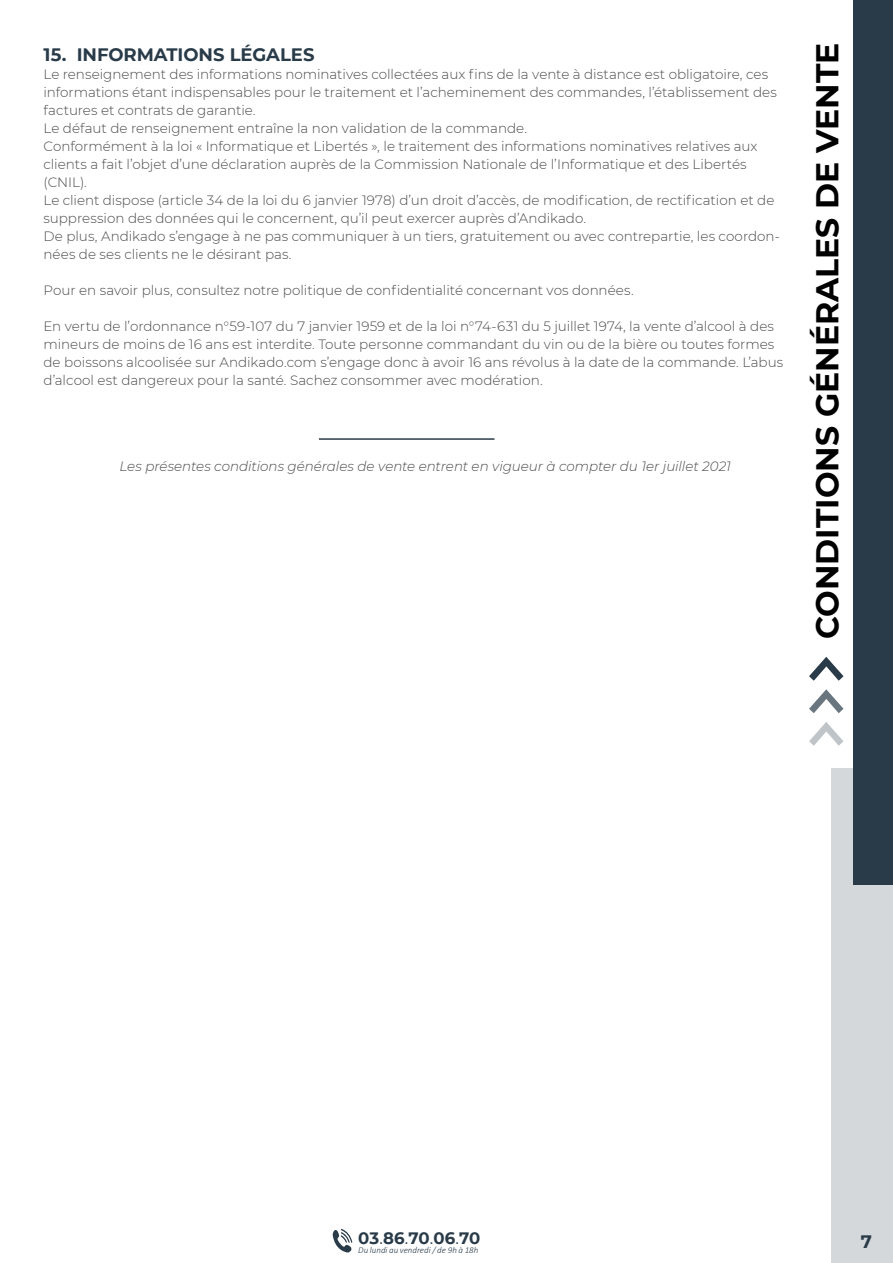
<style>
.page{position:relative;width:893px;height:1263px;background:#fff}
.page>*{position:absolute;margin:0;border:0;box-sizing:border-box;transform-origin:0 0}
.t1{font:700 62.25px "Consolas";color:#293b49;scale:.95 1}
.t2{font:700 31.5px "Montserrat";color:#000}
.t3{font:700 18px "Montserrat";color:#293b49}
.t4{font:700 16.5px "Montserrat";color:#293b49}
.t5{font:300 13.5px/18px "Montserrat";color:#4a4a49}
.t6{font:italic 300 13.5px "Montserrat";letter-spacing:-.005em;color:#4a4a49}
.t7{font:italic 300 9px "Calibri";letter-spacing:-.005em;color:#293b49}
.s1{font-weight:400}
</style>
<div class="page">
<div style="left:831px;top:769px;width:62px;height:494px;background:#d5d8db"></div>
<hr style="left:0;top:0;width:1px;height:57px;background:#293b49">
<hr style="left:0;top:17px;width:1px;height:51px;background:#293b49">
<svg style="left:332px;top:1229px;width:20px;height:23px"></svg>
<div style="left:853px;top:0;width:40px;height:884px;background:#293b49"></div>
<hr style="left:319px;top:438px;width:175px;height:2px;background:#293b49">
<h3 class="t3" style="left:44px;top:42px;width:272px">15. INFORMATIONS LÉGALES</h3>
<p class="t5" style="left:44px;top:65px;width:738px">Le renseignement des informations nominatives collectées aux fins de la vente à distance est obligatoire, ces informations étant indispensables pour le traitement et l’acheminement des commandes, l’établissement des factures et contrats de garantie.<br>Le défaut de renseignement entraîne la non validation de la commande.<br>Conformément à la loi « Informatique et Libertés », le traitement des informations nominatives relatives aux clients a fait l’objet d’une déclaration auprès de la Commission Nationale de l’Informatique et des Libertés (CNIL).<br>Le client dispose (article 34 de la loi du 6 janvier 1978) d’un droit d’accès, de modification, de rectification et de suppression des données qui le concernent, qu’il peut exercer auprès d’Andikado.<br>De plus, Andikado s’engage à ne pas communiquer à un tiers, gratuitement ou avec contrepartie, les coordon&shy;nées de ses clients ne le désirant pas.</p>
<p class="t5" style="left:44px;top:281px;width:592px">Pour en savoir plus, consultez notre politique de confidentialité concernant vos données.</p>
<p class="t5" style="left:44px;top:317px;width:741px">En vertu de l’ordonnance n°59-107 du 7 janvier 1959 et de la loi n°74-631 du 5 juillet 1974, la vente d’alcool à des mineurs de moins de 16 ans est interdite. Toute personne commandant du vin ou de la bière ou toutes formes de boissons alcoolisée sur Andikado.com s’engage donc à avoir 16 ans révolus à la date de la commande. L’abus d’alcool est dangereux pour la santé. Sachez consommer avec modération.</p>
<p class="t6" style="left:120px;top:457px;width:613px">Les présentes conditions générales de vente entrent en vigueur à compter du 1er juillet 2021</p>
<h2 class="t2" style="left:805px;top:639px;width:598px;rotate:-90deg">CONDITIONS GÉNÉRALES DE VENTE</h2>
<h1 class="t1" style="left:782px;top:751px;width:104px;rotate:-90deg">&gt;&gt;&gt;</h1>
<p class="t4" style="left:358px;top:1226px;width:124px">03<span class="s1">.</span>86<span class="s1">.</span>70<span class="s1">.</span>06<span class="s1">.</span>70</p>
<h3 class="t3" style="left:861px;top:1228px;width:13px">7</h3>
<p class="t7" style="left:358px;top:1244px;width:122px">Du lundi au vendredi / de 9h à 18h</p>
</div>
